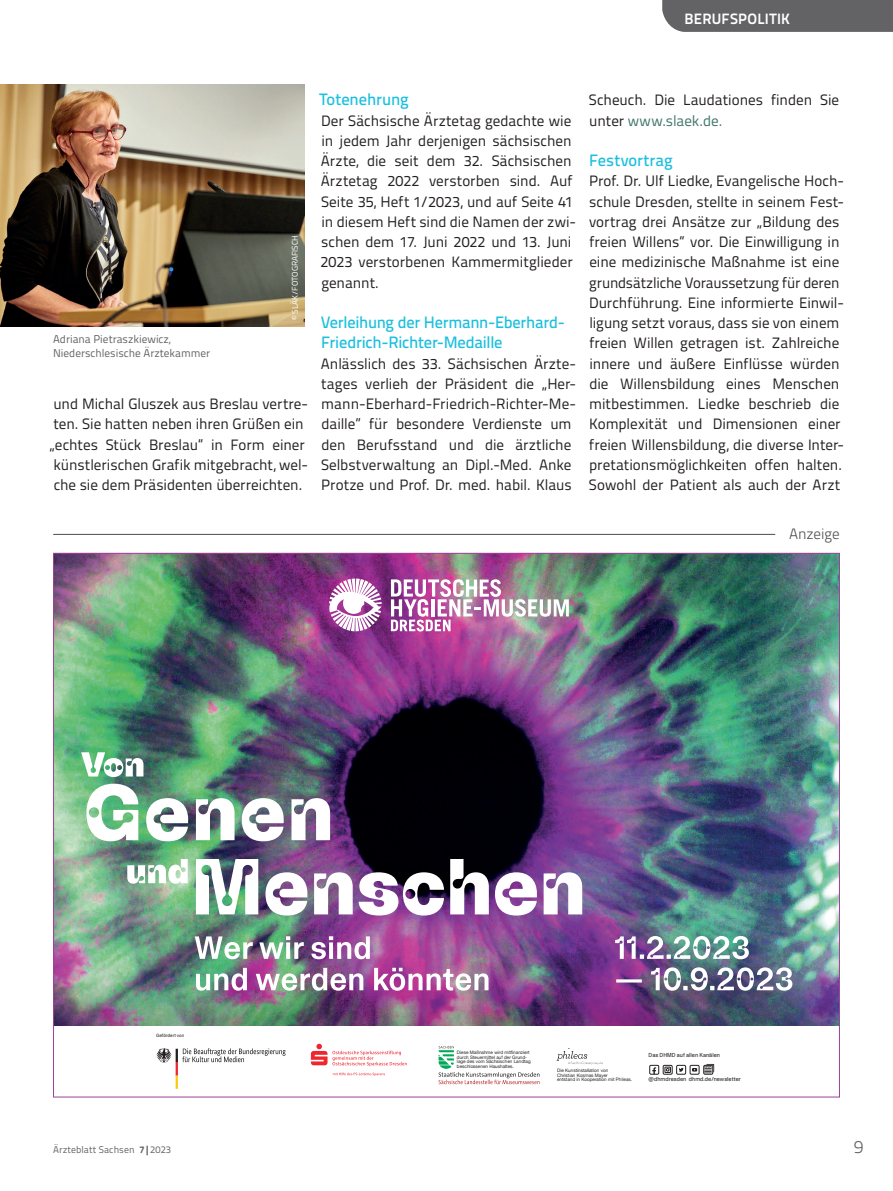
<style>
.page{position:relative;width:893px;height:1191px;background:#fff}
.page>*{position:absolute;margin:0;border:0;box-sizing:border-box;transform-origin:0 0}
.t1{font:300 18px "Titillium Text";color:#636366}
.t2{font:500 16.5px/20.2px "Titillium Text";letter-spacing:-.01em;color:#1cbfdf}
.t3{font:15px/20.2px "Titillium Text";color:#231f20}
.t4{font:700 15px "Titillium Text";letter-spacing:.01em;color:#fff}
.t5{font:300 15px "Titillium Text";letter-spacing:-.005em;color:#4b4c4d}
.t6{font:11.25px/13.5px "Titillium Text";color:#636366}
.t7{font:9.75px "Titillium Text";letter-spacing:.01em;color:#636366}
.t8{font:8.25px "Titillium Text";color:#fff}
.t9{font:5.85px "ABC Camera Plain";color:#231f20}
.t10{font:4.65px/4.7px "Helvetica Neue";color:#231f20}
.t11{font:4.65px "ABC Camera Plain";color:#231f20}
.s1{color:#40756b}
.s2{font-weight:800}
</style>
<div class="page">
<div style="left:662px;top:0;width:231px;height:32px;background:#636366"></div>
<img style="left:55px;top:555px;width:783px;height:356px">
<img style="left:55px;top:911px;width:783px;height:115px">
<svg style="left:86px;top:783px;width:52px;height:58px"></svg>
<svg style="left:146px;top:798px;width:42px;height:43px"></svg>
<svg style="left:196px;top:798px;width:39px;height:42px"></svg>
<svg style="left:242px;top:798px;width:42px;height:43px"></svg>
<svg style="left:291px;top:798px;width:39px;height:42px"></svg>
<img style="left:196px;top:859px;width:62px;height:55px">
<svg style="left:265px;top:872px;width:42px;height:43px"></svg>
<svg style="left:314px;top:872px;width:39px;height:42px"></svg>
<svg style="left:359px;top:872px;width:85px;height:43px"></svg>
<svg style="left:450px;top:859px;width:39px;height:55px"></svg>
<svg style="left:495px;top:872px;width:42px;height:43px"></svg>
<svg style="left:544px;top:872px;width:38px;height:42px"></svg>
<img style="left:196px;top:967px;width:292px;height:23px">
<img style="left:195px;top:936px;width:175px;height:23px">
<svg style="left:81px;top:752px;width:62px;height:25px"></svg>
<svg style="left:127px;top:859px;width:61px;height:24px"></svg>
<img style="left:616px;top:967px;width:176px;height:23px">
<img style="left:615px;top:936px;width:134px;height:23px">
<img style="left:391px;top:579px;width:178px;height:52px">
<svg style="left:329px;top:578px;width:53px;height:53px"></svg>
<svg style="left:156px;top:1048px;width:130px;height:41px"></svg>
<svg style="left:311px;top:1043px;width:96px;height:23px"></svg>
<svg style="left:333px;top:1072px;width:52px;height:3px"></svg>
<svg style="left:557px;top:1048px;width:46px;height:16px"></svg>
<svg style="left:704px;top:1064px;width:10px;height:10px"></svg>
<div style="left:649px;top:1065px;width:10px;height:9px;border:1px solid #231f20"></div>
<div style="left:663px;top:1065px;width:9px;height:9px;border:1px solid #231f20"></div>
<div style="left:676px;top:1065px;width:10px;height:9px;border:1px solid #231f20"></div>
<div style="left:690px;top:1065px;width:9px;height:9px;border:1px solid #231f20"></div>
<svg style="left:692px;top:1068px;width:5px;height:3px"></svg>
<svg style="left:679px;top:1067px;width:4px;height:4px"></svg>
<svg style="left:652px;top:1067px;width:4px;height:7px"></svg>
<svg style="left:665px;top:1067px;width:6px;height:5px"></svg>
<div style="left:703px;top:1065px;width:10px;height:9px;border:1px solid #231f20"></div>
<svg style="left:439px;top:1046px;width:100px;height:38px"></svg>
<hr style="left:54px;top:534px;width:721px;height:1px;background:#4b4c4d">
<img style="left:0;top:84px;width:304px;height:242px">
<p class="t4" style="left:685px;top:7px;width:107px">BERUFSPOLITIK</p>
<p class="t6" style="left:53px;top:332px;width:159px">Adriana Pietraszkiewicz,<br>Niederschlesische Ärztekammer</p>
<p class="t8" style="left:289px;top:320px;width:86px;rotate:-90deg">© SLÄK/FOTOGRAFISCH</p>
<p class="t3" style="left:49px;top:393px;width:260px">und Michal Gluszek aus Breslau vertre&shy;ten. Sie hatten neben ihren Grüßen ein „echtes Stück Breslau“ in Form einer künstlerischen Grafik mitgebracht, wel&shy;che sie dem Präsidenten überreichten.</p>
<p class="t2" style="left:320px;top:88px;width:91px">Totenehrung</p>
<p class="t3" style="left:320px;top:109px;width:257px">Der Sächsische Ärztetag gedachte wie in jedem Jahr derjenigen sächsischen Ärzte, die seit dem 32. Sächsischen Ärztetag 2022 verstorben sind. Auf Seite 35, Heft 1/2023, und auf Seite 41 in diesem Heft sind die Namen der zwi&shy;schen dem 17. Juni 2022 und 13. Juni 2023 verstorbenen Kammermitglieder genannt.</p>
<p class="t2" style="left:321px;top:311px;width:246px">Verleihung der Hermann-Eberhard-<br>Friedrich-Richter-Medaille</p>
<p class="t3" style="left:321px;top:352px;width:257px">Anlässlich des 33. Sächsischen Ärzte&shy;tages verlieh der Präsident die „Her&shy;mann-Eberhard-Friedrich-Richter-Me&shy;daille” für besondere Verdienste um den Berufsstand und die ärztliche Selbstverwaltung an Dipl.-Med. Anke Protze und Prof. Dr. med. habil. Klaus</p>
<p class="t3" style="left:589px;top:89px;width:252px">Scheuch. Die Laudationes finden Sie unter <span class="s1">www.slaek.de.</span></p>
<p class="t2" style="left:589px;top:149px;width:85px">Festvortrag</p>
<p class="t3" style="left:589px;top:170px;width:257px">Prof. Dr. Ulf Liedke, Evangelische Hoch&shy;schule Dresden, stellte in seinem Fest&shy;vortrag drei Ansätze zur „Bildung des freien Willens“ vor. Die Einwilligung in eine medizinische Maßnahme ist eine grundsätzliche Voraussetzung für deren Durchführung. Eine informierte Einwil&shy;ligung setzt voraus, dass sie von einem freien Willen getragen ist. Zahlreiche innere und äußere Einflüsse würden die Willensbildung eines Menschen mitbestimmen. Liedke beschrieb die Komplexität und Dimensionen einer freien Willensbildung, die diverse Inter&shy;pretationsmöglichkeiten offen halten.<br>Sowohl der Patient als auch der Arzt</p>
<p class="t5" style="left:789px;top:522px;width:52px">Anzeige</p>
<p class="t11" style="left:156px;top:1032px;width:29px">Gefördert von</p>
<p class="t10" style="left:457px;top:1050px;width:75px">Diese Maßnahme wird mitfinanziert durch Steuermittel auf der Grund&shy;lage des vom Sächsischen Landtag beschlossenen Haushaltes.</p>
<p class="t9" style="left:649px;top:1051px;width:73px">Das DHMD auf allen Kanälen</p>
<p class="t10" style="left:557px;top:1068px;width:77px">Die Kunstinstallation von<br>Christian Kosmas Mayer<br>entstand in Kooperation mit Phileas.</p>
<p class="t9" style="left:649px;top:1075px;width:94px">@dhmdresden dhmd.de/newsletter</p>
<p class="t7" style="left:53px;top:1142px;width:119px">Ärzteblatt Sachsen <span class="s2">7|</span>2023</p>
<p class="t1" style="left:854px;top:1133px;width:11px">9</p>
</div>
